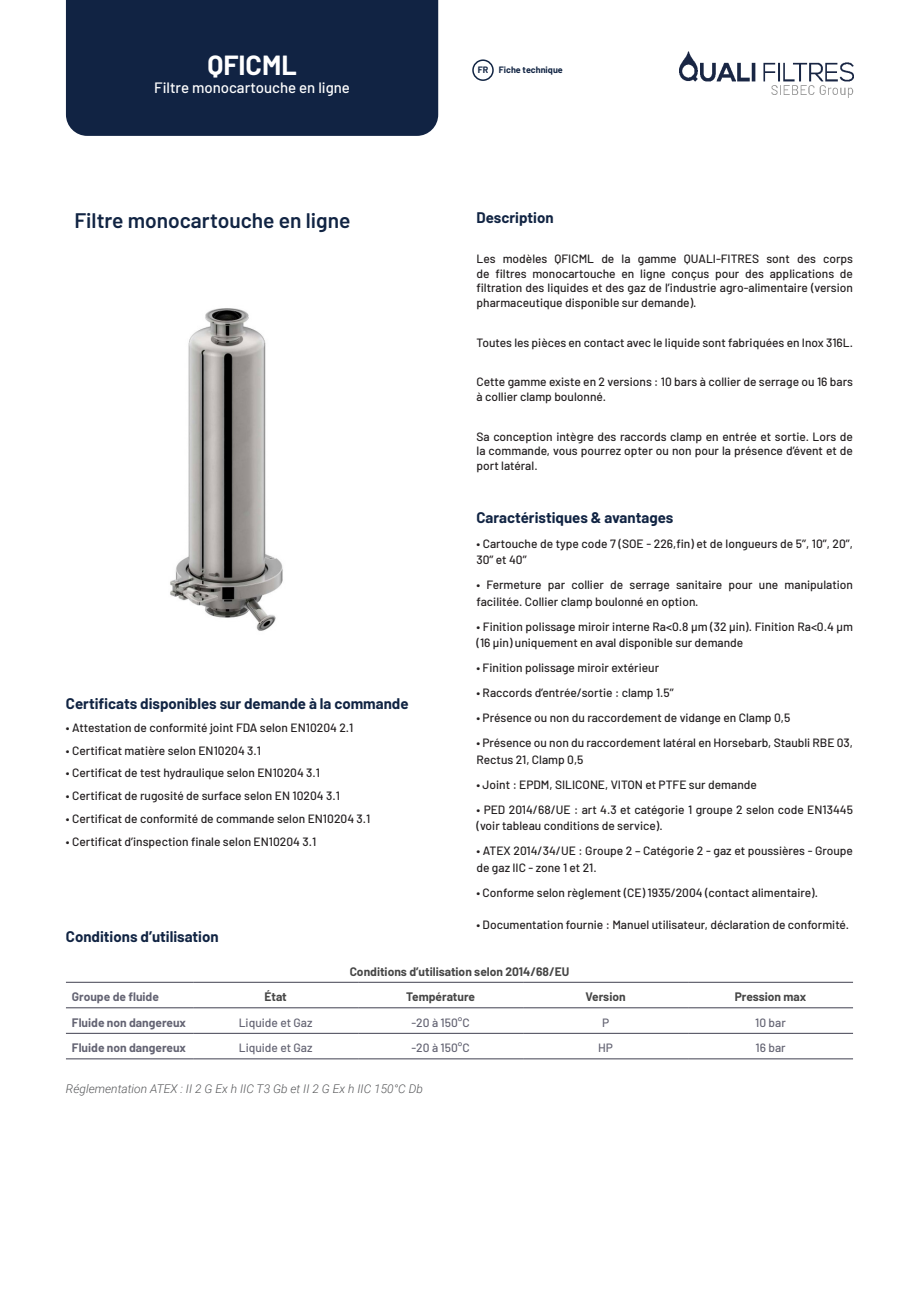
<style>
.page{position:relative;width:919px;height:1289px;background:#fff}
.page>*{position:absolute;margin:0;border:0;box-sizing:border-box;transform-origin:0 0}
.t1{font:700 27px "Barlow";color:#fff}
.t2{font:600 21px "Barlow";color:#112443}
.t3{font:700 15px "Barlow";color:#112443}
.t4{font:500 15px "Barlow";color:#fff}
.t5{font:500 12px/14.4px "Barlow";color:#231f20}
.t6{font:700 12px "Barlow";color:#464646}
.t7{font:500 12px "Barlow";color:#646473}
.t8{font:italic 300 12px "Roboto";color:#57585a}
.t9{font:700 12px "Barlow";color:#646473}
.t10{font:700 9px "Barlow";color:#112443}
</style>
<div class="page">
<div style="left:66px;top:0;width:372px;height:136px;background:#112343"></div>
<div style="left:472px;top:59px;width:21px;height:22px;border:2px solid #112443;border-radius:50%"></div>
<img style="left:679px;top:52px;width:174px;height:45px">
<hr style="left:66px;top:981px;width:127px;height:1px;background:#414150">
<hr style="left:193px;top:981px;width:165px;height:1px;background:#414150">
<hr style="left:358px;top:981px;width:165px;height:1px;background:#414150">
<hr style="left:523px;top:981px;width:165px;height:1px;background:#414150">
<hr style="left:688px;top:981px;width:165px;height:1px;background:#414150">
<hr style="left:66px;top:1007px;width:127px;height:1px;background:#414150">
<hr style="left:193px;top:1007px;width:165px;height:1px;background:#414150">
<hr style="left:358px;top:1007px;width:165px;height:1px;background:#414150">
<hr style="left:523px;top:1007px;width:165px;height:1px;background:#414150">
<hr style="left:688px;top:1007px;width:165px;height:1px;background:#414150">
<hr style="left:66px;top:1032px;width:127px;height:1px;background:#414150">
<hr style="left:193px;top:1032px;width:165px;height:1px;background:#414150">
<hr style="left:358px;top:1032px;width:165px;height:1px;background:#414150">
<hr style="left:523px;top:1032px;width:165px;height:1px;background:#414150">
<hr style="left:688px;top:1032px;width:165px;height:1px;background:#414150">
<hr style="left:66px;top:1058px;width:127px;height:1px;background:#414150">
<hr style="left:193px;top:1058px;width:165px;height:1px;background:#414150">
<hr style="left:358px;top:1058px;width:165px;height:1px;background:#414150">
<hr style="left:523px;top:1058px;width:165px;height:1px;background:#414150">
<hr style="left:688px;top:1058px;width:165px;height:1px;background:#414150">
<img style="left:170px;top:308px;width:113px;height:323px">
<h1 class="t1" style="left:207px;top:45px;width:91px">QFICML</h1>
<p class="t4" style="left:154px;top:76px;width:197px">Filtre monocartouche en ligne</p>
<h2 class="t2" style="left:74px;top:205px;width:277px">Filtre monocartouche en ligne</h2>
<p class="t3" style="left:66px;top:692px;width:344px">Certificats disponibles sur demande à la commande</p>
<p class="t5" style="left:66px;top:719px;width:289px">• Attestation de conformité joint FDA selon EN10204 2.1</p>
<p class="t5" style="left:66px;top:742px;width:197px">• Certificat matière selon EN10204 3.1</p>
<p class="t5" style="left:66px;top:765px;width:256px">• Certificat de test hydraulique selon EN10204 3.1</p>
<p class="t5" style="left:66px;top:787px;width:275px">• Certificat de rugosité de surface selon EN 10204 3.1</p>
<p class="t5" style="left:66px;top:810px;width:306px">• Certificat de conformité de commande selon EN10204 3.1</p>
<p class="t5" style="left:66px;top:833px;width:252px">• Certificat d’inspection finale selon EN10204 3.1</p>
<p class="t3" style="left:66px;top:925px;width:154px">Conditions d’utilisation</p>
<p class="t10" style="left:477px;top:63px;width:87px">FR Fiche technique</p>
<p class="t3" style="left:476px;top:207px;width:79px">Description</p>
<p class="t5" style="left:476px;top:251px;width:378px;text-align:justify">Les modèles QFICML de la gamme QUALI-FITRES sont des corps de filtres monocartouche en ligne conçus pour des applications de filtration des liquides et des gaz de l’industrie agro-alimentaire (version pharmaceutique disponible sur demande).</p>
<p class="t5" style="left:476px;top:334px;width:378px">Toutes les pièces en contact avec le liquide sont fabriquées en Inox 316L.</p>
<p class="t5" style="left:476px;top:374px;width:378px">Cette gamme existe en 2 versions : 10 bars à collier de serrage ou 16 bars à collier clamp boulonné.</p>
<p class="t5" style="left:476px;top:428px;width:378px;text-align:justify">Sa conception intègre des raccords clamp en entrée et sortie. Lors de la commande, vous pourrez opter ou non pour la présence d’évent et de port latéral.</p>
<p class="t3" style="left:476px;top:506px;width:198px">Caractéristiques &amp; avantages</p>
<p class="t5" style="left:476px;top:534px;width:378px;line-height:16.5px">• Cartouche de type code 7 (SOE - 226,fin) et de longueurs de 5’’, 10’’, 20’’,<br>30’’ et 40’’</p>
<p class="t5" style="left:476px;top:575px;width:378px;line-height:16.5px">• Fermeture par collier de serrage sanitaire pour une manipulation facilitée. Collier clamp boulonné en option.</p>
<p class="t5" style="left:476px;top:617px;width:378px;line-height:16.5px">• Finition polissage miroir interne Ra&lt;0.8 µm (32 µin). Finition Ra&lt;0.4 µm (16 µin) uniquement en aval disponible sur demande</p>
<p class="t5" style="left:476px;top:659px;width:184px">• Finition polissage miroir extérieur</p>
<p class="t5" style="left:476px;top:684px;width:199px">• Raccords d’entrée/sortie : clamp 1.5’’</p>
<p class="t5" style="left:476px;top:709px;width:315px">• Présence ou non du raccordement de vidange en Clamp 0,5</p>
<p class="t5" style="left:476px;top:733px;width:378px;line-height:16.5px">• Présence ou non du raccordement latéral en Horsebarb, Staubli RBE 03,<br>Rectus 21, Clamp 0,5</p>
<p class="t5" style="left:476px;top:776px;width:282px">• Joint : EPDM, SILICONE, VITON et PTFE sur demande</p>
<p class="t5" style="left:476px;top:800px;width:378px;line-height:16.5px">• PED 2014/68/UE : art 4.3 et catégorie 1 groupe 2 selon code EN13445 (voir tableau conditions de service).</p>
<p class="t5" style="left:476px;top:841px;width:378px;line-height:16.5px">• ATEX 2014/34/UE : Groupe 2 – Catégorie 2 - gaz et poussières - Groupe de gaz IIC - zone 1 et 21.</p>
<p class="t5" style="left:476px;top:884px;width:343px">• Conforme selon règlement (CE) 1935/2004 (contact alimentaire).</p>
<p class="t5" style="left:476px;top:916px;width:374px">• Documentation fournie : Manuel utilisateur, déclaration de conformité.</p>
<p class="t6" style="left:349px;top:962px;width:221px">Conditions d’utilisation selon 2014/68/EU</p>
<p class="t9" style="left:72px;top:987px;width:88px">Groupe de fluide</p>
<p class="t6" style="left:264px;top:987px;width:24px">État</p>
<p class="t6" style="left:406px;top:987px;width:70px">Température</p>
<p class="t6" style="left:585px;top:987px;width:42px">Version</p>
<p class="t6" style="left:734px;top:987px;width:73px">Pression max</p>
<p class="t9" style="left:72px;top:1013px;width:116px">Fluide non dangereux</p>
<p class="t7" style="left:239px;top:1013px;width:75px">Liquide et Gaz</p>
<p class="t7" style="left:411px;top:1013px;width:60px">-20 à 150°C</p>
<p class="t7" style="left:602px;top:1013px;width:9px">P</p>
<p class="t7" style="left:755px;top:1013px;width:32px">10 bar</p>
<p class="t9" style="left:72px;top:1038px;width:116px">Fluide non dangereux</p>
<p class="t7" style="left:239px;top:1039px;width:75px">Liquide et Gaz</p>
<p class="t7" style="left:411px;top:1039px;width:60px">-20 à 150°C</p>
<p class="t7" style="left:598px;top:1039px;width:16px">HP</p>
<p class="t7" style="left:755px;top:1039px;width:32px">16 bar</p>
<p class="t8" style="left:66px;top:1080px;width:358px">Réglementation ATEX : II 2 G Ex h IIC T3 Gb et II 2 G Ex h IIC 150°C Db</p>
</div>
